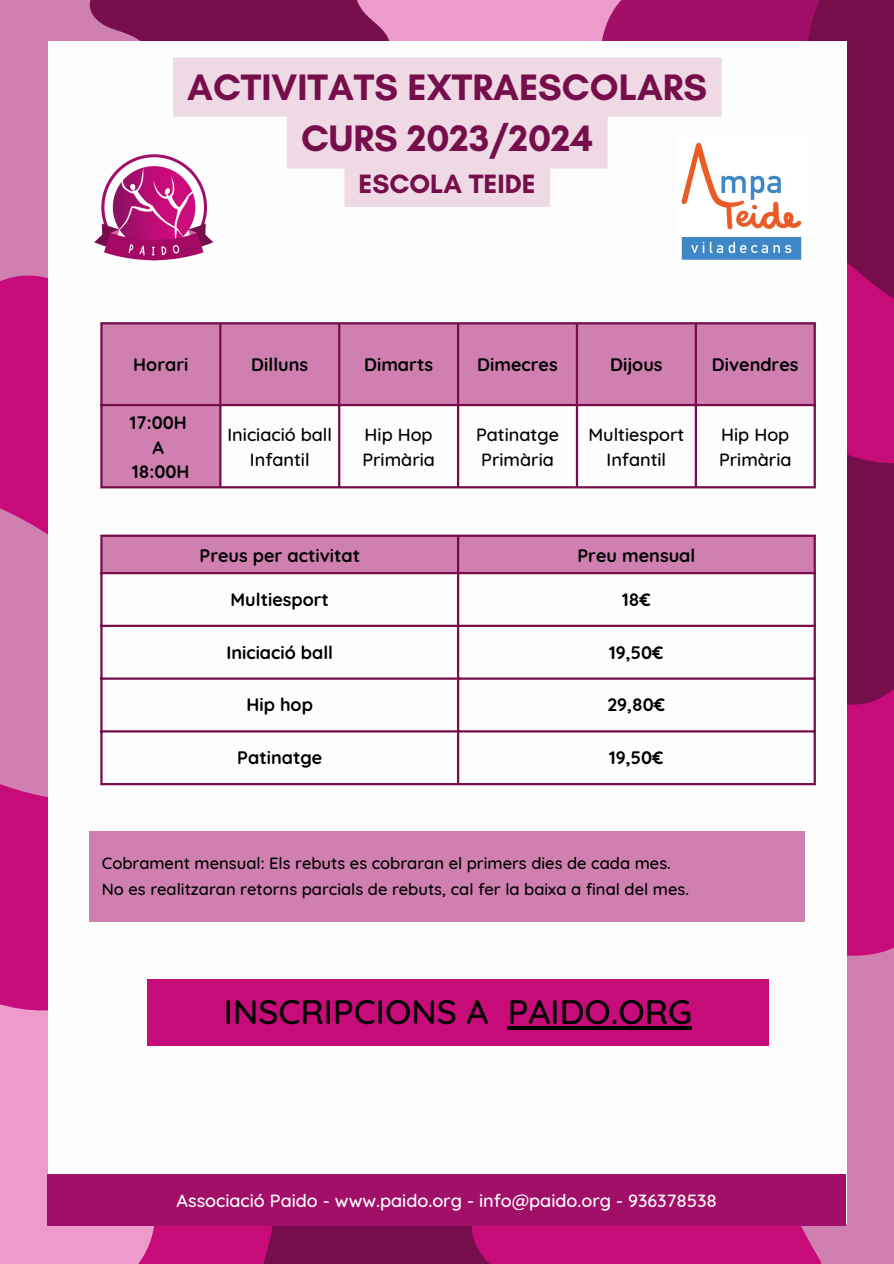
<style>
.page{position:relative;width:894px;height:1264px;background:#fff}
.page>*{position:absolute;margin:0;border:0;box-sizing:border-box;transform-origin:0 0}
.t1{font:700 37.5px "Glacial Indifference";color:#760e4c}
.t2{font:500 34.5px "Quicksand";color:#000}
.t3{font:700 27px "Glacial Indifference";color:#760e4c}
.t4{font:700 18px "Quicksand";color:#000}
.t5{font:500 18px "Quicksand";color:#000}
.t6{font:500 18px "Quicksand";color:#fefdfe}
.t7{font:500 16.5px "Quicksand";color:#000}
</style>
<div class="page">
<div style="left:0;top:0;width:89px;height:272px;background:#cf80b0"></div>
<div style="left:89px;top:0;width:241px;height:41px;background:#760e4c"></div>
<div style="left:314px;top:1225px;width:155px;height:38px;background:#760e4c"></div>
<div style="left:469px;top:1225px;width:242px;height:38px;background:#c70c7a"></div>
<svg style="left:330px;top:0;width:268px;height:41px;background:#d884b6"></svg>
<svg style="left:711px;top:980px;width:182px;height:283px;background:#cd69a5"></svg>
<svg style="left:847px;top:707px;width:46px;height:273px;background:#c7177f"></svg>
<div style="left:847px;top:480px;width:46px;height:227px;background:#760e4c"></div>
<svg style="left:598px;top:0;width:63px;height:41px;background:#af2879"></svg>
<svg style="left:247px;top:1225px;width:67px;height:38px;background:#900d5b"></svg>
<svg style="left:0;top:1026px;width:247px;height:237px;background:#e47dba"></svg>
<svg style="left:847px;top:350px;width:46px;height:130px;background:#ba0c72"></svg>
<svg style="left:0;top:915px;width:48px;height:111px;background:#cc2286"></svg>
<svg style="left:661px;top:0;width:232px;height:350px;background:#8d115b"></svg>
<svg style="left:0;top:585px;width:48px;height:330px;background:#cb549b"></svg>
<div style="left:48px;top:41px;width:798px;height:1182px;background:#fefdfe"></div>
<img style="left:94px;top:154px;width:120px;height:107px">
<hr style="left:813px;top:324px;width:2px;height:162px;background:#760e4c">
<hr style="left:100px;top:322px;width:715px;height:2px;background:#760e4c">
<hr style="left:100px;top:486px;width:715px;height:2px;background:#760e4c">
<svg style="left:0;top:272px;width:814px;height:313px"></svg>
<hr style="left:100px;top:537px;width:3px;height:246px;background:#760e4c">
<hr style="left:457px;top:537px;width:2px;height:246px;background:#760e4c">
<hr style="left:813px;top:537px;width:2px;height:246px;background:#760e4c">
<hr style="left:100px;top:534px;width:715px;height:3px;background:#760e4c">
<hr style="left:100px;top:572px;width:715px;height:2px;background:#760e4c">
<hr style="left:100px;top:624px;width:715px;height:3px;background:#760e4c">
<hr style="left:100px;top:677px;width:715px;height:2px;background:#760e4c">
<hr style="left:100px;top:730px;width:715px;height:2px;background:#760e4c">
<hr style="left:100px;top:783px;width:715px;height:2px;background:#760e4c">
<div style="left:89px;top:831px;width:715px;height:90px;background:#cf80b0"></div>
<div style="left:147px;top:979px;width:621px;height:66px;background:#c70c7a"></div>
<hr style="left:507px;top:1026px;width:185px;height:3px;background:#000">
<div style="left:47px;top:1174px;width:798px;height:51px;background:#a20f68"></div>
<img style="left:681px;top:175px;width:121px;height:85px">
<svg style="left:173px;top:58px;width:548px;height:149px;fill:#eed9e5"></svg>
<p class="t1" style="left:187px;top:64px;width:521px">ACTIVITATS EXTRAESCOLARS</p>
<p class="t1" style="left:301px;top:116px;width:293px">CURS 2023/2024</p>
<p class="t3" style="left:358px;top:167px;width:179px">ESCOLA TEIDE</p>
<p class="t4" style="left:133px;top:352px;width:57px">Horari</p>
<p class="t4" style="left:251px;top:352px;width:58px">Dilluns</p>
<p class="t4" style="left:364px;top:352px;width:70px">Dimarts</p>
<p class="t4" style="left:477px;top:352px;width:82px">Dimecres</p>
<p class="t4" style="left:610px;top:352px;width:54px">Dijous</p>
<p class="t4" style="left:711px;top:352px;width:88px">Divendres</p>
<p class="t4" style="left:130px;top:411px;width:58px">17:00H</p>
<p class="t4" style="left:152px;top:435px;width:13px">A</p>
<p class="t4" style="left:132px;top:460px;width:59px">18:00H</p>
<p class="t5" style="left:227px;top:423px;width:106px">Iniciació ball</p>
<p class="t5" style="left:250px;top:448px;width:61px">Infantil</p>
<p class="t5" style="left:364px;top:423px;width:70px">Hip Hop</p>
<p class="t5" style="left:362px;top:448px;width:74px">Primària</p>
<p class="t5" style="left:476px;top:423px;width:84px">Patinatge</p>
<p class="t5" style="left:481px;top:448px;width:74px">Primària</p>
<p class="t5" style="left:588px;top:423px;width:97px">Multiesport</p>
<p class="t5" style="left:606px;top:448px;width:61px">Infantil</p>
<p class="t5" style="left:721px;top:423px;width:70px">Hip Hop</p>
<p class="t5" style="left:718px;top:448px;width:74px">Primària</p>
<p class="t4" style="left:199px;top:543px;width:162px">Preus per activitat</p>
<p class="t4" style="left:577px;top:543px;width:119px">Preu mensual</p>
<p class="t4" style="left:230px;top:587px;width:100px">Multiesport</p>
<p class="t4" style="left:622px;top:587px;width:30px">18€</p>
<p class="t4" style="left:226px;top:640px;width:108px">Iniciació ball</p>
<p class="t4" style="left:609px;top:640px;width:56px">19,50€</p>
<p class="t4" style="left:246px;top:693px;width:68px">Hip hop</p>
<p class="t4" style="left:607px;top:693px;width:59px">29,80€</p>
<p class="t4" style="left:237px;top:746px;width:86px">Patinatge</p>
<p class="t4" style="left:609px;top:746px;width:56px">19,50€</p>
<p class="t7" style="left:102px;top:852px;width:570px">Cobrament mensual: Els rebuts es cobraran el primers dies de cada mes.</p>
<p class="t7" style="left:102px;top:878px;width:588px">No es realitzaran retorns parcials de rebuts, cal fer la baixa a final del mes.</p>
<p class="t2" style="left:224px;top:989px;width:469px">INSCRIPCIONS A PAIDO.ORG</p>
<p class="t6" style="left:176px;top:1188px;width:542px">Associació Paido - www.paido.org - info@paido.org - 936378538</p>
</div>
